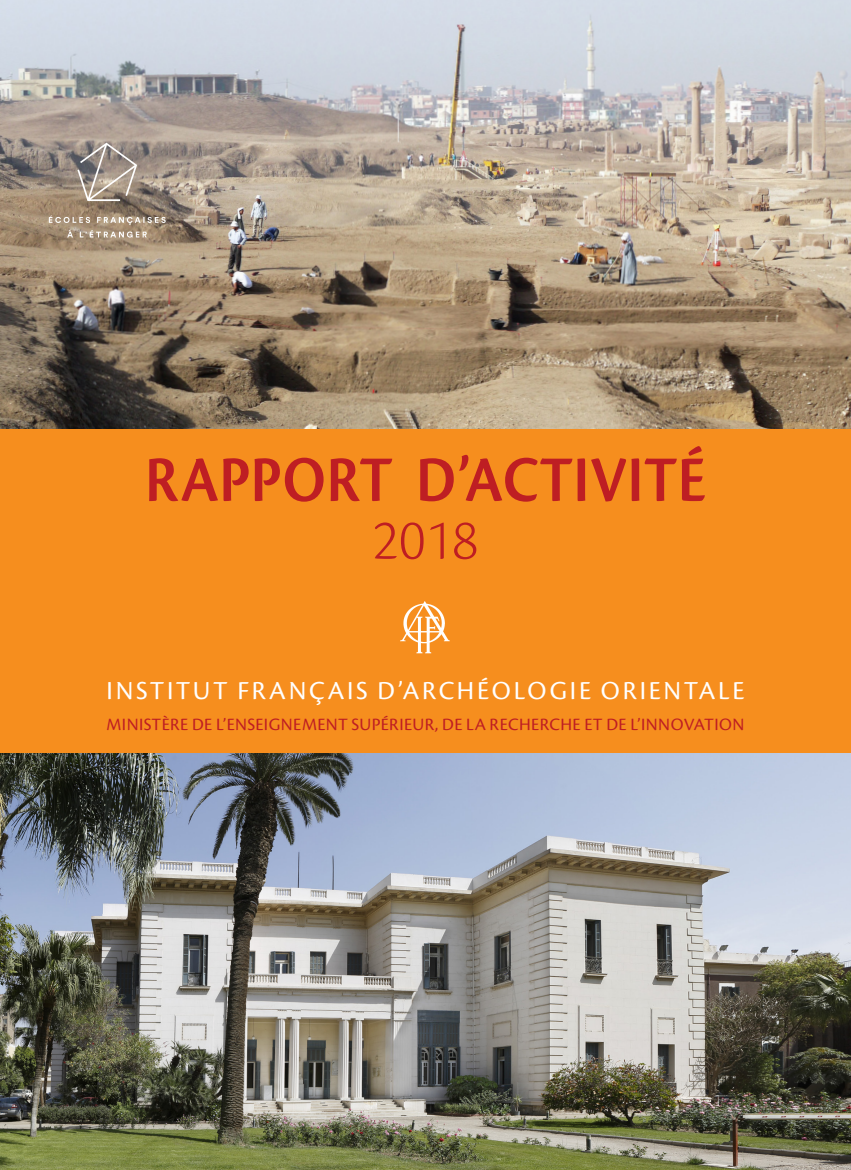
<style>
.page{position:relative;width:851px;height:1170px;background:#fff}
.page>*{position:absolute;margin:0;border:0;box-sizing:border-box;transform-origin:0 0}
.t1{font:600 67.2px "Cronos Pro";letter-spacing:.01em;color:#be1e23;scale:.89 1}
.t2{font:300 60px "Cronos Pro";color:#be1e23}
.t3{font:27px "Cronos Pro";letter-spacing:.1em;color:#fff}
.t4{font:18px "Cronos Pro";letter-spacing:.025em;color:#be1e23}
</style>
<div class="page">
<img style="left:0;top:0;width:850px;height:429px">
<img style="left:0;top:753px;width:850px;height:416px">
<div style="left:0;top:429px;width:850px;height:324px;background:#f68e1e"></div>
<img style="left:400px;top:601px;width:50px;height:53px">
<img style="left:46px;top:139px;width:123px;height:102px">
<h1 class="t1" style="left:145px;top:441px;width:631px">RAPPORT D’ACTIVITÉ</h1>
<h2 class="t2" style="left:372px;top:505px;width:107px">2018</h2>
<h3 class="t3" style="left:106px;top:675px;width:639px">INSTITUT FRANÇAIS D’ARCHÉOLOGIE ORIENTALE</h3>
<p class="t4" style="left:106px;top:713px;width:639px">MINISTÈRE DE L’ENSEIGNEMENT SUPÉRIEUR, DE LA RECHERCHE ET DE L’INNOVATION</p>
</div>
